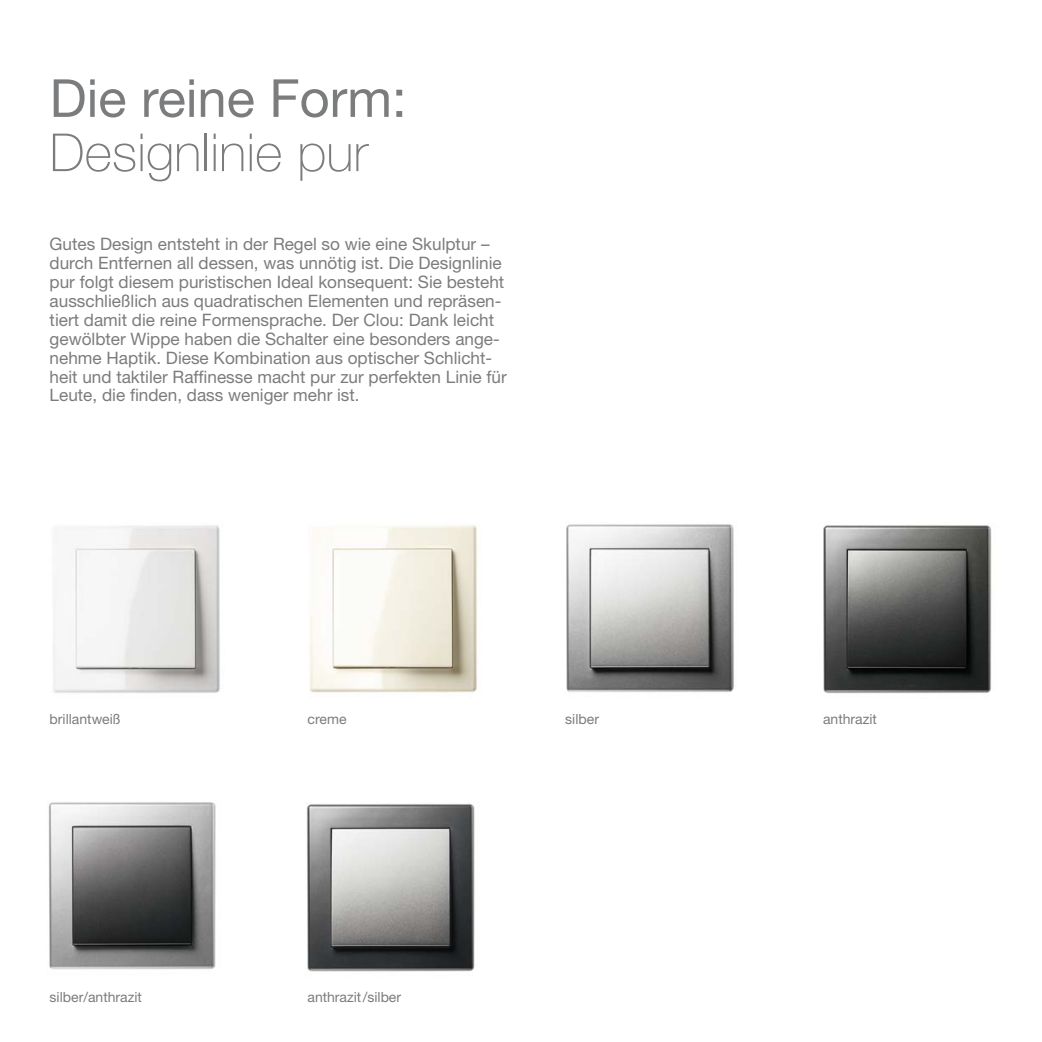
<style>
.page{position:relative;width:1042px;height:1042px;background:#fff}
.page>*{position:absolute;margin:0;border:0;box-sizing:border-box;transform-origin:0 0}
.t1{font:100 52.5px "Helvetica Neue LT Pro";color:#7b7c7e}
.t2{font:52.5px "Helvetica Neue LT Pro";color:#7b7c7e}
.t3{font:17.15px/18.9px "Helvetica Neue LT Pro";color:#7b7c7e}
.t4{font:14px "Helvetica Neue LT";color:#7b7c7e}
</style>
<div class="page">
<img style="left:53px;top:525px;width:167px;height:168px">
<img style="left:309px;top:524px;width:169px;height:169px">
<img style="left:566px;top:524px;width:168px;height:168px">
<img style="left:823px;top:525px;width:169px;height:171px">
<img style="left:48px;top:802px;width:168px;height:168px">
<img style="left:306px;top:802px;width:169px;height:170px">
<h1 class="t2" style="left:50px;top:67px;width:358px">Die reine Form:</h1>
<h1 class="t1" style="left:50px;top:122px;width:320px">Designlinie pur</h1>
<p class="t3" style="left:50px;top:235px;width:459px">Gutes Design entsteht in der Regel so wie eine Skulptur – durch Entfernen all dessen, was unnötig ist. Die Designlinie pur folgt diesem puristischen Ideal konsequent: Sie besteht ausschließlich aus quadratischen Elementen und repräsen&shy;tiert damit die reine Formensprache. Der Clou: Dank leicht gewölbter Wippe haben die Schalter eine besonders ange&shy;nehme Haptik. Diese Kombination aus optischer Schlicht&shy;heit und taktiler Raffinesse macht pur zur perfekten Linie für Leute, die finden, dass weniger mehr ist.</p>
<p class="t4" style="left:50px;top:710px;width:73px">brillantweiß</p>
<p class="t4" style="left:307px;top:710px;width:41px">creme</p>
<p class="t4" style="left:565px;top:710px;width:35px">silber</p>
<p class="t4" style="left:823px;top:710px;width:55px">anthrazit</p>
<p class="t4" style="left:50px;top:988px;width:94px">silber/anthrazit</p>
<p class="t4" style="left:307px;top:988px;width:95px">anthrazit/silber</p>
</div>
